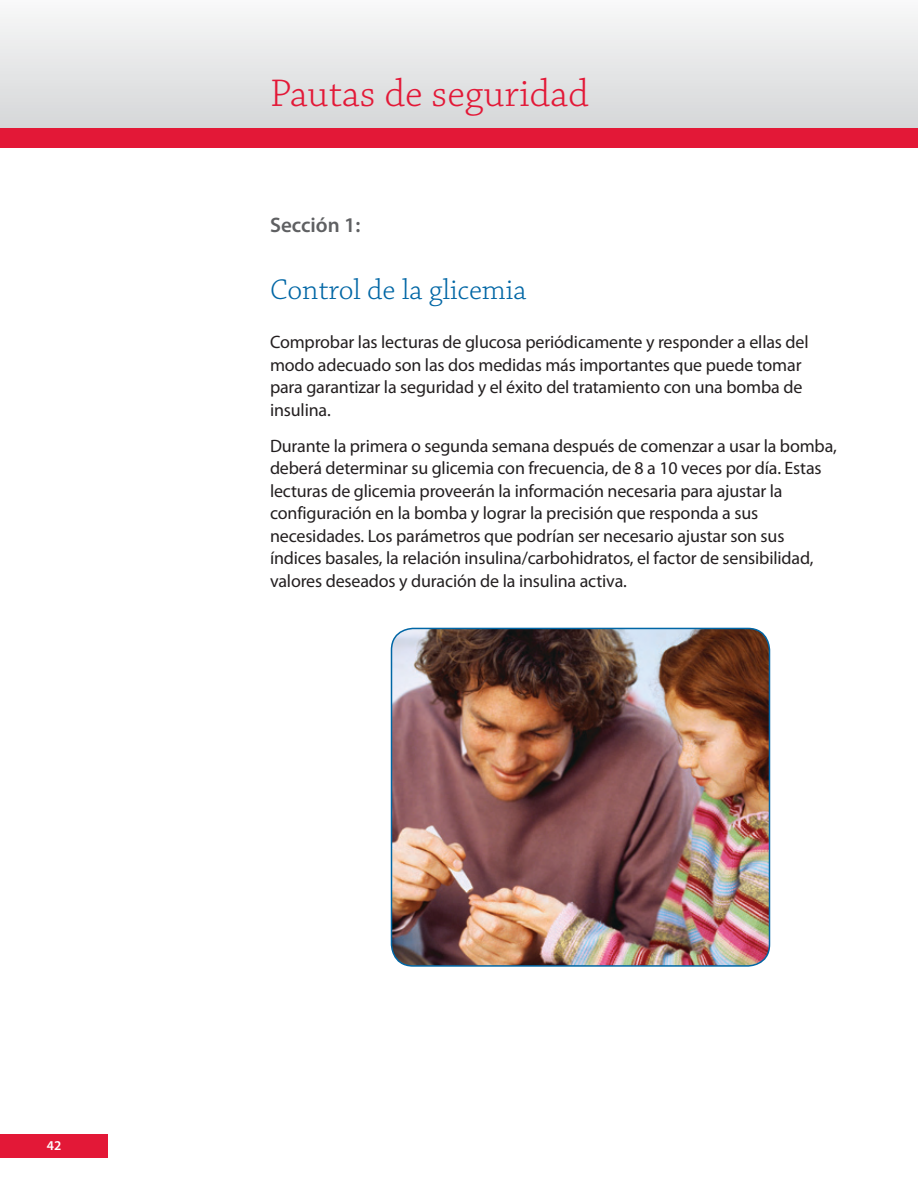
<style>
.page{position:relative;width:918px;height:1188px;background:#fff}
.page>*{position:absolute;margin:0;border:0;box-sizing:border-box;transform-origin:0 0}
.t1{font:300 40.5px "Chaparral Pro";color:#e31837}
.t2{font:300 30px "Chaparral Pro";color:#0066a5}
.t3{font:600 21px "Myriad Pro";color:#5f6062}
.t4{font:18px/22.5px "Myriad Pro";letter-spacing:-.01em;color:#231f20}
.t5{font:600 13.5px "Myriad Pro";color:#fff}
</style>
<div class="page">
<div style="left:0;top:1134px;width:108px;height:24px;background:#e31837"></div>
<img style="left:392px;top:628px;width:378px;height:338px">
<div style="left:391px;top:628px;width:379px;height:339px;border:2px solid #0066a5;border-radius:22px"></div>
<svg style="left:0;top:14px;width:918px;height:114px"></svg>
<div style="left:0;top:128px;width:918px;height:20px;background:#e31837"></div>
<h1 class="t1" style="left:270px;top:72px;width:320px">Pautas de seguridad</h1>
<p class="t3" style="left:270px;top:211px;width:92px">Sección 1:</p>
<h2 class="t2" style="left:270px;top:273px;width:258px">Control de la glicemia</h2>
<p class="t4" style="left:270px;top:331px;width:540px">Comprobar las lecturas de glucosa periódicamente y responder a ellas del modo adecuado son las dos medidas más importantes que puede tomar para garantizar la seguridad y el éxito del tratamiento con una bomba de insulina.</p>
<p class="t4" style="left:270px;top:434px;width:568px">Durante la primera o segunda semana después de comenzar a usar la bomba, deberá determinar su glicemia con frecuencia, de 8 a 10 veces por día. Estas lecturas de glicemia proveerán la información necesaria para ajustar la configuración en la bomba y lograr la precisión que responda a sus necesidades. Los parámetros que podrían ser necesario ajustar son sus índices basales, la relación insulina/carbohidratos, el factor de sensibilidad, valores deseados y duración de la insulina activa.</p>
<p class="t5" style="left:47px;top:1137px;width:16px">42</p>
</div>
